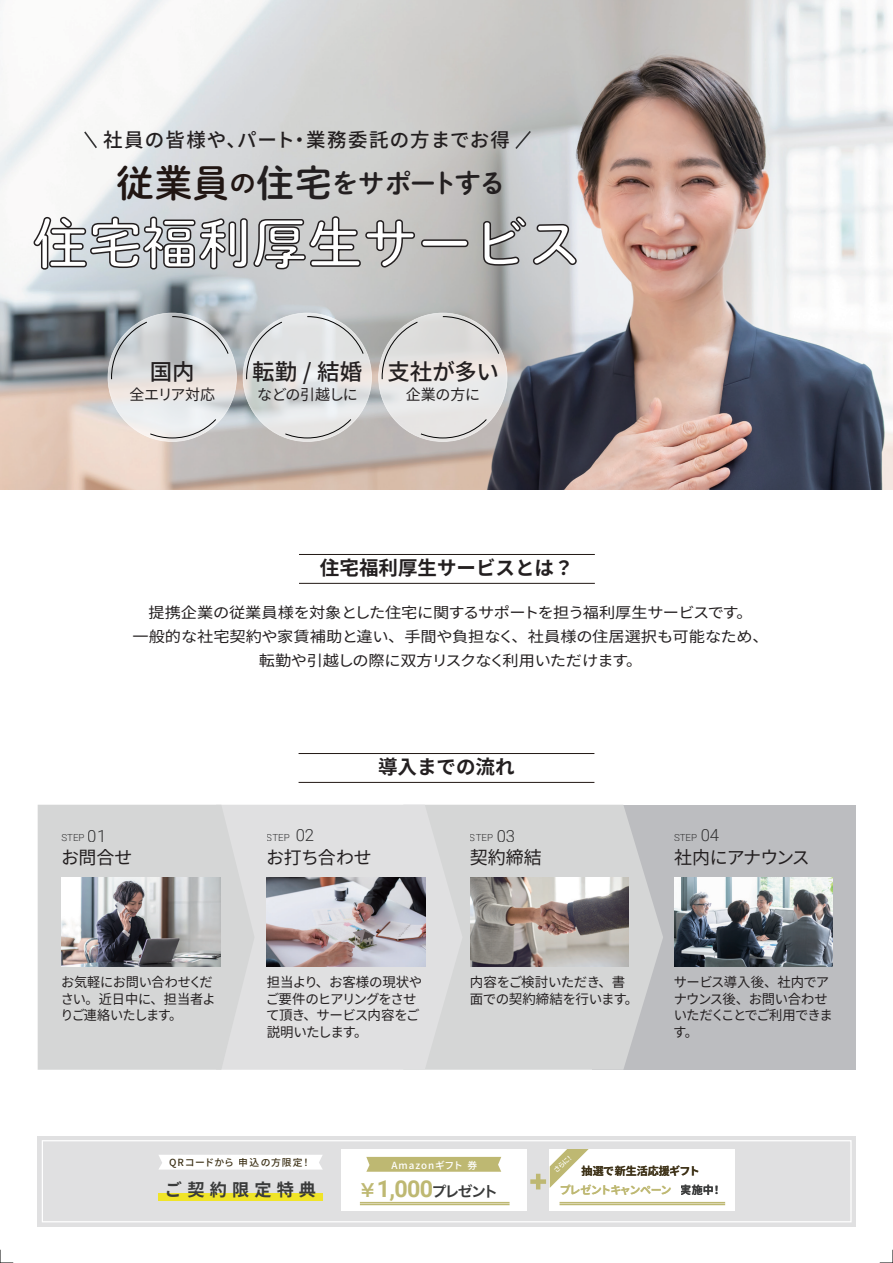
<style>
.page{position:relative;width:893px;height:1263px;background:#fff}
.page>*{position:absolute;margin:0;border:0;box-sizing:border-box;transform-origin:0 0}
.t1{font:54.9px "DNP Shuei M Go Std B";color:#fff}
.t2{font:26.4px "DNP Shuei M Go Std B";letter-spacing:-.065em;color:#231f20}
.t3{font:700 23.25px "Roboto";color:#beb872}
.t4{font:500 22.5px "Noto Sans JP";color:#231f20}
.t5{font:500 19.5px "Noto Sans JP";letter-spacing:.055em;color:#231f20}
.t6{font:700 19.5px "Noto Sans JP";color:#231f20}
.t7{font:18px "Noto Sans JP";letter-spacing:-.015em;color:#231f20}
.t8{font:18px "Noto Sans JP";letter-spacing:-.065em;color:#231f20}
.t9{font:700 17.1px "Noto Sans JP";letter-spacing:.3em;color:#3a3b3b}
.t10{font:15px/24px "Noto Sans JP";letter-spacing:-.02em;color:#231f20;text-align:center;scale:1.08 1}
.t11{font:15px "Noto Sans JP";letter-spacing:-.02em;color:#231f20}
.t12{font:15px "Noto Sans JP";letter-spacing:-.055em;color:#231f20}
.t13{font:13.5px/16.5px "Noto Sans JP";letter-spacing:-.04em;color:#231f20}
.t14{font:13.5px/16.5px "Noto Sans JP";letter-spacing:-.02em;color:#231f20}
.t15{font:700 11.1px/18.5px "Noto Sans JP";letter-spacing:-.035em;color:#3f3319;text-align:center}
.t16{font:300 9.75px "Roboto";color:#333334}
.t17{font:500 9.75px "Noto Sans JP";letter-spacing:.095em;color:#3f3319}
.t18{font:500 9.75px "Noto Sans JP";letter-spacing:.1em;color:#fff}
.t19{font:500 6.75px "Noto Sans JP";color:#fff}
.s1{font-size:37.5px;color:#211613}
.s2{color:#211613}
.s3{font-size:37.5px}
.s4{font-size:16.8px}
.s5{font-family:"Hiragino Sans W6";font-weight:400;font-size:17.85px}
.s6{font-family:"Hiragino Sans W6";font-weight:400;font-size:14.7px;color:#3a3b3b}
.s7{color:#beb872}
.s8{color:#3a3b3b}
</style>
<div class="page">
<svg style="left:0;top:1250px;width:13px;height:13px"></svg>
<svg style="left:880px;top:1250px;width:13px;height:13px"></svg>
<img style="left:0;top:0;width:893px;height:490px">
<svg style="left:33px;top:215px;width:383px;height:55px"></svg>
<div style="left:421px;top:239px;width:47px;height:8px;border:2px solid #231f20;border-radius:3px"></div>
<svg style="left:482px;top:215px;width:95px;height:51px"></svg>
<div style="left:592px;top:805px;width:264px;height:265px;background:#bcbdc0"></div>
<svg style="left:463px;top:805px;width:200px;height:265px;fill:#d5d6d6"></svg>
<svg style="left:255px;top:805px;width:208px;height:265px;fill:#e0e0e1"></svg>
<svg style="left:38px;top:805px;width:217px;height:265px;fill:#d5d6d6"></svg>
<img style="left:61px;top:877px;width:159px;height:90px">
<img style="left:267px;top:877px;width:159px;height:90px">
<img style="left:470px;top:877px;width:159px;height:90px">
<svg style="left:378px;top:313px;width:129px;height:129px"></svg>
<svg style="left:243px;top:313px;width:129px;height:129px"></svg>
<svg style="left:108px;top:313px;width:129px;height:129px"></svg>
<div style="left:37px;top:1136px;width:819px;height:90px;background:#e0e0e1"></div>
<div style="left:42px;top:1140px;width:810px;height:82px;border:1px solid #fff"></div>
<div style="left:341px;top:1149px;width:185px;height:62px;background:#fff"></div>
<svg style="left:366px;top:1157px;width:135px;height:15px"></svg>
<div style="left:550px;top:1149px;width:185px;height:62px;background:#fff"></div>
<div style="left:159px;top:1155px;width:164px;height:14px;background:#fff"></div>
<div style="left:158px;top:1193px;width:165px;height:8px;background:#f0e428"></div>
<svg style="left:550px;top:1149px;width:39px;height:39px"></svg>
<div style="left:530px;top:1179px;width:16px;height:5px;background:#beb872"></div>
<hr style="left:536px;top:1174px;width:4px;height:15px;background:#beb872">
<hr style="left:360px;top:1202px;width:150px;height:1px;background:#beb872">
<hr style="left:560px;top:1202px;width:165px;height:1px;background:#beb872">
<hr style="left:360px;top:1204px;width:150px;height:1px;background:#beb872">
<hr style="left:560px;top:1204px;width:165px;height:1px;background:#beb872">
<img style="left:674px;top:877px;width:159px;height:90px">
<hr style="left:299px;top:753px;width:295px;height:1px;background:#211814">
<hr style="left:299px;top:782px;width:295px;height:1px;background:#211814">
<hr style="left:299px;top:554px;width:296px;height:1px;background:#211814">
<hr style="left:299px;top:583px;width:296px;height:1px;background:#211814">
<svg style="left:514px;top:129px;width:19px;height:22px"></svg>
<svg style="left:83px;top:130px;width:16px;height:20px"></svg>
<h3 class="t5" style="left:103px;top:129px;width:408px">社員の皆様や、パート・業務委託の方までお得</h3>
<h2 class="t2" style="left:116px;top:164px;width:391px"><span class="s1">従業員</span><span class="s2">の</span><span class="s3">住宅</span>をサポートする</h2>
<h1 class="t1" style="left:33px;top:202px;width:550px">住宅福利厚生サービス</h1>
<h3 class="t4" style="left:150px;top:359px;width:46px">国内</h3>
<p class="t11" style="left:129px;top:386px;width:87px">全エリア対応</p>
<h3 class="t4" style="left:252px;top:359px;width:112px">転勤 / 結婚</h3>
<p class="t12" style="left:257px;top:386px;width:102px">などの引越しに</p>
<h3 class="t4" style="left:387px;top:359px;width:113px">支社が多い</h3>
<p class="t11" style="left:406px;top:386px;width:76px">企業の方に</p>
<h3 class="t6" style="left:320px;top:557px;width:255px">住宅福利厚生サービスとは？</h3>
<p class="t10" style="left:132px;top:601px;width:591px">提携企業の従業員様を対象とした住宅に関するサポートを担う福利厚生サービスです。<br>一般的な社宅契約や家賃補助と違い、手間や負担なく、社員様の住居選択も可能なため、転勤や引越しの際に双方リスクなく利用いただけます。</p>
<h3 class="t6" style="left:378px;top:756px;width:138px">導入までの流れ</h3>
<p class="t16" style="left:61px;top:831px;width:47px">STEP <span class="s4">01</span></p>
<p class="t16" style="left:267px;top:830px;width:49px">STEP <span class="s4">02</span></p>
<p class="t16" style="left:470px;top:831px;width:47px">STEP <span class="s4">03</span></p>
<p class="t16" style="left:674px;top:830px;width:47px">STEP <span class="s4">04</span></p>
<p class="t7" style="left:61px;top:847px;width:73px">お問合せ</p>
<p class="t7" style="left:266px;top:847px;width:107px">お打ち合わせ</p>
<p class="t7" style="left:470px;top:847px;width:73px">契約締結</p>
<p class="t8" style="left:674px;top:847px;width:137px">社内にアナウンス</p>
<p class="t14" style="left:61px;top:974px;width:157px">お気軽にお問い合わせください。近日中に、担当者よりご連絡いたします。</p>
<p class="t13" style="left:266px;top:974px;width:158px">担当より、お客様の現状やご要件のヒアリングをさせて頂き、サービス内容をご説明いたします。</p>
<p class="t14" style="left:470px;top:974px;width:170px">内容をご検討いただき、書面での契約締結を行います。</p>
<p class="t13" style="left:673px;top:974px;width:161px">サービス導入後、社内でアナウンス後、お問い合わせいただくことでご利用できます。</p>
<p class="t17" style="left:169px;top:1157px;width:143px">QRコードから申込の方限定！</p>
<p class="t9" style="left:164px;top:1180px;width:153px">ご契約限定特典</p>
<p class="t18" style="left:391px;top:1159px;width:87px">Amazonギフト券</p>
<h3 class="t3" style="left:358px;top:1172px;width:141px"><span class="s5">￥</span>1,000<span class="s6">プレゼント</span></h3>
<p class="t19" style="left:552px;top:1169px;width:25px;rotate:-44deg">さらに！</p>
<p class="t15" style="left:559px;top:1162px;width:164px">抽選で新生活応援ギフト<br><span class="s7">プレゼントキャンペーン</span> <span class="s8">実施中！</span></p>
</div>
